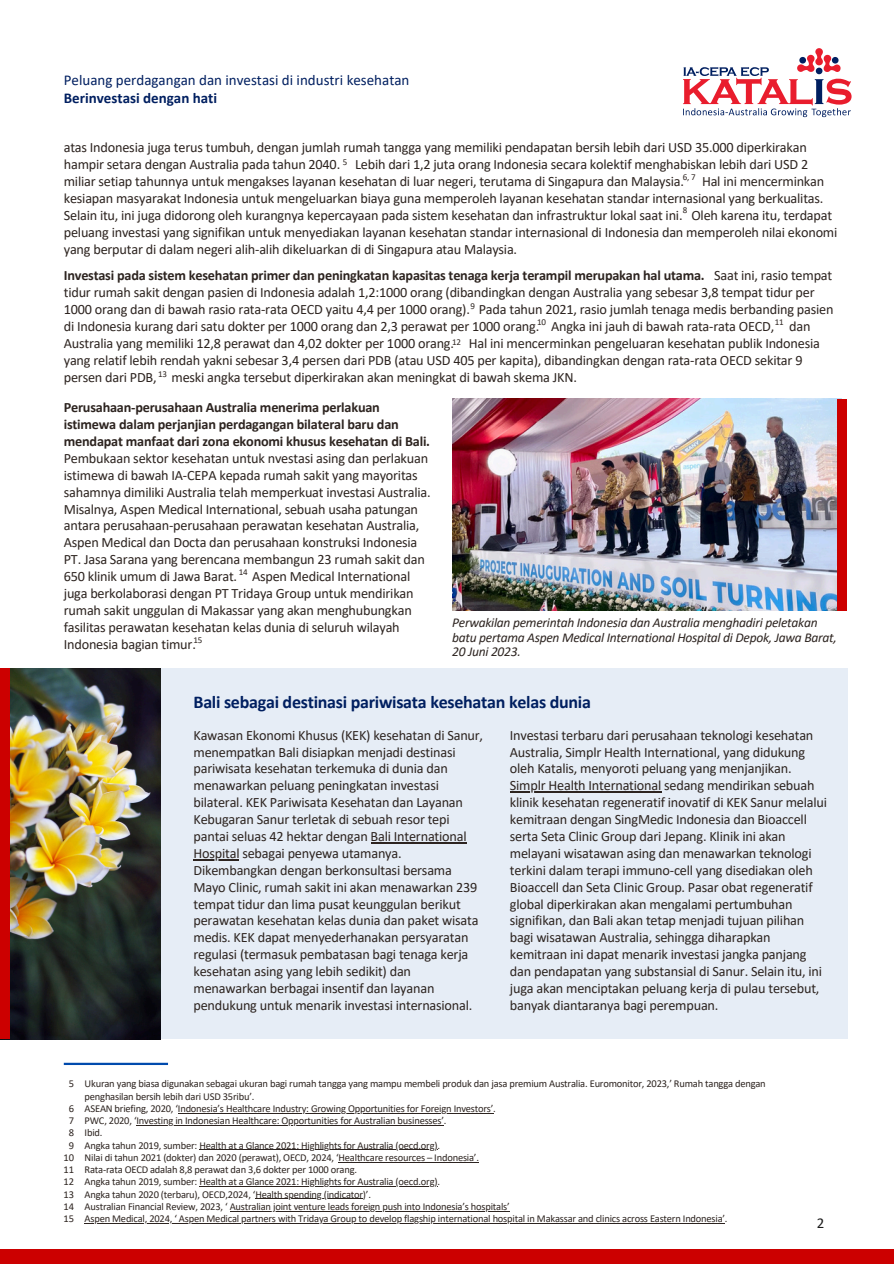
<style>
.page{position:relative;width:894px;height:1264px;background:#fff}
.page>*{position:absolute;margin:0;border:0;box-sizing:border-box;transform-origin:0 0}
.t1{font:700 18px "Calibri";letter-spacing:-.015em;color:#001f60}
.t2{font:15px "Calibri";color:#001f60}
.t3{font:700 15px "Calibri";color:#001f60}
.t4{font:15px "Calibri";color:#1c1c1c}
.t5{font:14.25px/16.8px "Calibri";letter-spacing:-.015em;color:#2d2420}
.t6{font:700 14.25px/16.8px "Calibri";letter-spacing:-.015em;color:#2d2420}
.t7{font:italic 13.5px/14.7px "Calibri";letter-spacing:-.02em;color:#2d2420}
.t8{font:10.5px/12.3px "Calibri";letter-spacing:-.02em;color:#2d2420}
.t9{font:9px "Calibri";letter-spacing:-.015em;color:#2d2420}
</style>
<div class="page">
<svg style="left:683px;top:48px;width:168px;height:69px"></svg>
<hr style="left:64px;top:1062px;width:104px;height:3px;background:#004aad">
<hr style="left:178px;top:1112px;width:315px;height:1px;background:#2d2420">
<hr style="left:136px;top:1124px;width:307px;height:1px;background:#2d2420">
<hr style="left:199px;top:1149px;width:238px;height:1px;background:#2d2420">
<hr style="left:338px;top:1161px;width:140px;height:1px;background:#2d2420">
<hr style="left:199px;top:1186px;width:238px;height:1px;background:#2d2420">
<hr style="left:255px;top:1198px;width:108px;height:1px;background:#2d2420">
<hr style="left:229px;top:1210px;width:280px;height:1px;background:#2d2420">
<hr style="left:85px;top:1222px;width:94px;height:1px;background:#2d2420">
<hr style="left:179px;top:1222px;width:545px;height:1px;background:#2d2420">
<div style="left:0;top:1248px;width:893px;height:15px;background:#c00"></div>
<img style="left:452px;top:398px;width:384px;height:212px">
<div style="left:836px;top:398px;width:10px;height:212px;background:#c00"></div>
<div style="left:0;top:668px;width:846px;height:371px;background:#e6edf6"></div>
<hr style="left:370px;top:842px;width:96px;height:1px;background:#2d2420">
<hr style="left:193px;top:859px;width:46px;height:1px;background:#2d2420">
<hr style="left:509px;top:791px;width:152px;height:1px;background:#2d2420">
<img style="left:10px;top:668px;width:151px;height:371px">
<div style="left:0;top:668px;width:10px;height:371px;background:#c00"></div>
<h3 class="t2" style="left:64px;top:74px;width:347px">Peluang perdagangan dan investasi di industri kesehatan</h3>
<h2 class="t3" style="left:64px;top:91px;width:155px">Berinvestasi dengan hati</h2>
<p class="t5" style="left:64px;top:140px;width:745px;text-align:justify">atas Indonesia juga terus tumbuh, dengan jumlah rumah tangga yang memiliki pendapatan bersih lebih dari USD 35.000 diperkirakan hampir setara dengan Australia pada tahun 2040. Lebih dari 1,2 juta orang Indonesia secara kolektif menghabiskan lebih dari USD 2 miliar setiap tahunnya untuk mengakses layanan kesehatan di luar negeri, terutama di Singapura dan Malaysia.</p>
<p class="t9" style="left:343px;top:158px;width:6px">5</p>
<h2 class="t9" style="left:682px;top:173px;width:14px">6,7</h2>
<h3 class="t9" style="left:682px;top:206px;width:6px">8</h3>
<p class="t5" style="left:64px;top:174px;width:774px;text-indent:638px">Hal ini mencerminkan kesiapan masyarakat Indonesia untuk mengeluarkan biaya guna memperoleh layanan kesehatan standar internasional yang berkualitas.<br>Selain itu, ini juga didorong oleh kurangnya kepercayaan pada sistem kesehatan dan infrastruktur lokal saat ini. Oleh karena itu, terdapat peluang investasi yang signifikan untuk menyediakan layanan kesehatan standar internasional di Indonesia dan memperoleh nilai ekonomi yang berputar di dalam negeri alih-alih dikeluarkan di di Singapura atau Malaysia.</p>
<h3 class="t6" style="left:64px;top:268px;width:642px">Investasi pada sistem kesehatan primer dan peningkatan kapasitas tenaga kerja terampil merupakan hal utama.</h3>
<p class="t5" style="left:64px;top:285px;width:771px">tidur rumah sakit dengan pasien di Indonesia adalah 1,2:1000 orang (dibandingkan dengan Australia yang sebesar 3,8 tempat tidur per 1000 orang dan di bawah rasio rata-rata OECD yaitu 4,4 per 1000 orang). Pada tahun 2021, rasio jumlah tenaga medis berbanding pasien di Indonesia kurang dari satu dokter per 1000 orang dan 2,3 perawat per 1000 orang. Angka ini jauh di bawah rata-rata OECD, dan Australia yang memiliki 12,8 perawat dan 4,02 dokter per 1000 orang. Hal ini mencerminkan pengeluaran kesehatan publik Indonesia yang relatif lebih rendah yakni sebesar 3,4 persen dari PDB (atau USD 405 per kapita), dibandingkan dengan rata-rata OECD sekitar 9 persen dari PDB, meski angka tersebut diperkirakan akan meningkat di bawah skema JKN.</p>
<p class="t5" style="left:714px;top:268px;width:120px">Saat ini, rasio tempat</p>
<p class="t9" style="left:470px;top:302px;width:6px">9</p>
<h3 class="t9" style="left:537px;top:318px;width:10px">10</h3>
<p class="t9" style="left:774px;top:318px;width:10px">11</p>
<h1 class="t9" style="left:452px;top:338px;width:10px">12</h1>
<h3 class="t9" style="left:158px;top:370px;width:10px">13</h3>
<p class="t6" style="left:64px;top:400px;width:367px">Perusahaan-perusahaan Australia menerima perlakuan istimewa dalam perjanjian perdagangan bilateral baru dan mendapat manfaat dari zona ekonomi khusus kesehatan di Bali.</p>
<p class="t5" style="left:64px;top:468px;width:368px">istimewa di bawah IA-CEPA kepada rumah sakit yang mayoritas sahamnya dimiliki Australia telah memperkuat investasi Australia.<br>Misalnya, Aspen Medical International, sebuah usaha patungan antara perusahaan-perusahaan perawatan kesehatan Australia, Aspen Medical dan Docta dan perusahaan konstruksi Indonesia PT. Jasa Sarana yang berencana membangun 23 rumah sakit dan 650 klinik umum di Jawa Barat. Aspen Medical International juga berkolaborasi dengan PT Tridaya Group untuk mendirikan rumah sakit unggulan di Makassar yang akan menghubungkan fasilitas perawatan kesehatan kelas dunia di seluruh wilayah Indonesia bagian timur.</p>
<p class="t5" style="left:64px;top:451px;width:366px">Pembukaan sektor kesehatan untuk nvestasi asing dan perlakuan</p>
<p class="t9" style="left:239px;top:568px;width:10px">14</p>
<h4 class="t9" style="left:193px;top:636px;width:10px">15</h4>
<p class="t7" style="left:452px;top:616px;width:386px">Perwakilan pemerintah Indonesia dan Australia menghadiri peletakan batu pertama Aspen Medical International Hospital di Depok, Jawa Barat,<br>20 Juni 2023.</p>
<p class="t1" style="left:193px;top:694px;width:399px">Bali sebagai destinasi pariwisata kesehatan kelas dunia</p>
<h4 class="t5" style="left:193px;top:727px;width:291px">Kawasan Ekonomi Khusus (KEK) kesehatan di Sanur, menempatkan Bali disiapkan menjadi destinasi pariwisata kesehatan terkemuka di dunia dan menawarkan peluang peningkatan investasi bilateral. KEK Pariwisata Kesehatan dan Layanan Kebugaran Sanur terletak di sebuah resor tepi pantai seluas 42 hektar dengan Bali International</h4>
<h4 class="t5" style="left:193px;top:845px;width:286px">Hospital sebagai penyewa utamanya.<br>Dikembangkan dengan berkonsultasi bersama Mayo Clinic, rumah sakit ini akan menawarkan 239 tempat tidur dan lima pusat keunggulan berikut perawatan kesehatan kelas dunia dan paket wisata medis. KEK dapat menyederhanakan persyaratan regulasi (termasuk pembatasan bagi tenaga kerja kesehatan asing yang lebih sedikit) dan menawarkan berbagai insentif dan layanan pendukung untuk menarik investasi internasional.</h4>
<p class="t5" style="left:509px;top:727px;width:318px">Investasi terbaru dari perusahaan teknologi kesehatan Australia, Simplr Health International, yang didukung oleh Katalis, menyoroti peluang yang menjanjikan.<br>Simplr Health International sedang mendirikan sebuah klinik kesehatan regeneratif inovatif di KEK Sanur melalui kemitraan dengan SingMedic Indonesia dan Bioaccell serta Seta Clinic Group dari Jepang. Klinik ini akan melayani wisatawan asing dan menawarkan teknologi terkini dalam terapi immuno-cell yang disediakan oleh Bioaccell dan Seta Clinic Group. Pasar obat regeneratif global diperkirakan akan mengalami pertumbuhan signifikan, dan Bali akan tetap menjadi tujuan pilihan bagi wisatawan Australia, sehingga diharapkan kemitraan ini dapat menarik investasi jangka panjang dan pendapatan yang substansial di Sanur. Selain itu, ini juga akan menciptakan peluang kerja di pulau tersebut, banyak diantaranya bagi perempuan.</p>
<p class="t8" style="left:69px;top:1078px;width:7px">5</p>
<p class="t8" style="left:64px;top:1102px;width:12px;text-align:center">6<br>7<br>8<br>9<br>10<br>11<br>12<br>13<br>14<br>15</p>
<p class="t8" style="left:85px;top:1078px;width:682px">Ukuran yang biasa digunakan sebagai ukuran bagi rumah tangga yang mampu membeli produk dan jasa premium Australia. Euromonitor, 2023,’ Rumah tangga dengan penghasilan bersih lebih dari USD 35ribu’.<br>ASEAN briefing, 2020, ‘Indonesia’s Healthcare Industry: Growing Opportunities for Foreign Investors’.</p>
<h3 class="t8" style="left:85px;top:1115px;width:363px">PWC, 2020, ‘Investing in Indonesian Healthcare: Opportunities for Australian businesses’.</h3>
<p class="t8" style="left:85px;top:1127px;width:357px">Ibid.<br>Angka tahun 2019, sumber: Health at a Glance 2021: Highlights for Australia (oecd.org).</p>
<p class="t8" style="left:85px;top:1151px;width:396px">Nilai di tahun 2021 (dokter) dan 2020 (perawat), OECD, 2024, ‘Healthcare resources – Indonesia’.<br>Rata-rata OECD adalah 8,8 perawat dan 3,6 dokter per 1000 orang.<br>Angka tahun 2019, sumber: Health at a Glance 2021: Highlights for Australia (oecd.org).</p>
<p class="t8" style="left:85px;top:1188px;width:288px">Angka tahun 2020 (terbaru), OECD,2024, ‘Health spending (indicator)’.</p>
<h2 class="t8" style="left:85px;top:1200px;width:426px">Australian Financial Review, 2023, ‘ Australian joint venture leads foreign push into Indonesia’s hospitals’</h2>
<h3 class="t8" style="left:85px;top:1213px;width:644px">Aspen Medical, 2024, ‘ Aspen Medical partners with Tridaya Group to develop flagship international hospital in Makassar and clinics across Eastern Indonesia’.</h3>
<p class="t4" style="left:816px;top:1216px;width:9px">2</p>
</div>
